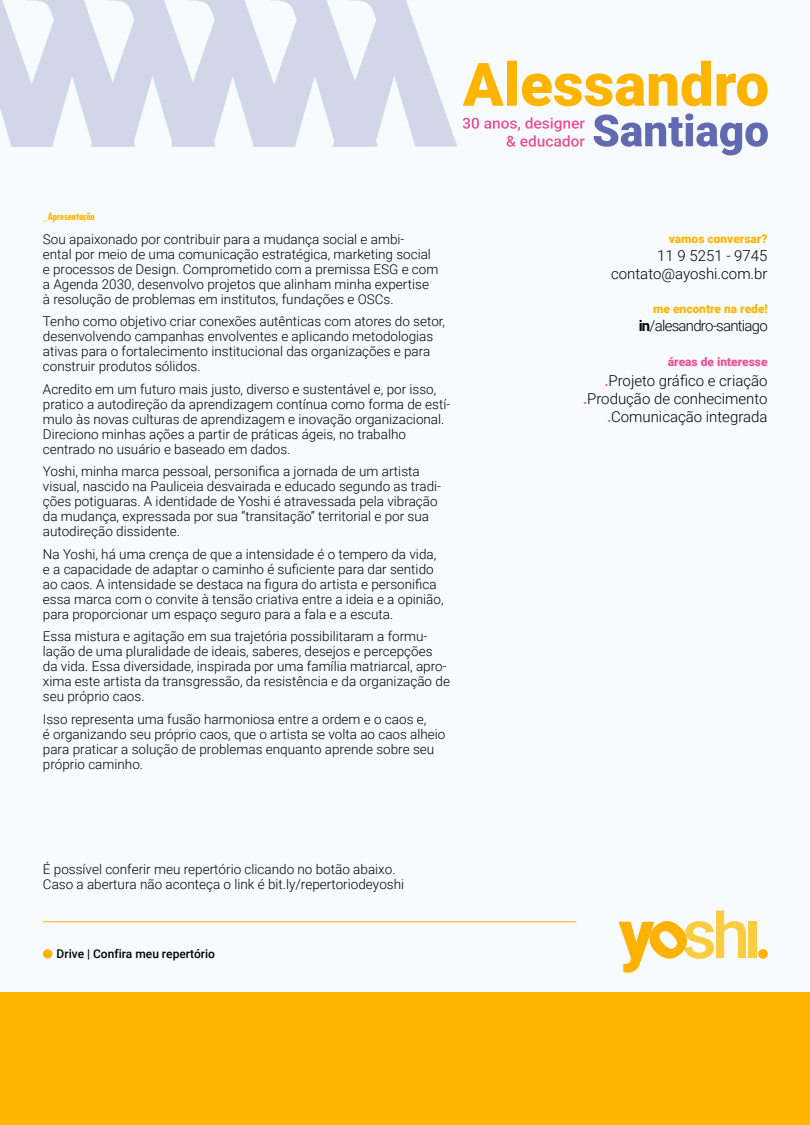
<style>
.page{position:relative;width:810px;height:1125px;background:#fff}
.page>*{position:absolute;margin:0;border:0;box-sizing:border-box;transform-origin:0 0}
.t1{font:300 15px/18px "Roboto";color:#000;text-align:right}
.t2{font:300 15px "Roboto";letter-spacing:-.05em;color:#000}
.t3{font:300 13.5px/15px "Roboto";color:#000}
.t4{font:900 12px "Roboto";color:#ffb500}
.t5{font:500 12px "Roboto";color:#000}
.t6{font:900 12px "Roboto";color:#f04f96}
.t7{font:700 condensed 9.75px "Futura Std";color:#ffb300}
.s1{font-weight:700}
.s2{font-weight:900;font-size:12px;color:#f04f96}
</style>
<div class="page">
<div style="left:748px;top:922px;width:8px;height:36px;background:#facc40"></div>
<div style="left:758px;top:949px;width:10px;height:10px;background:#ffb300;border-radius:50%"></div>
<svg style="left:619px;top:911px;width:127px;height:62px"></svg>
<div style="left:43px;top:949px;width:9px;height:10px;background:#ffb300;border-radius:50%"></div>
<svg style="left:594px;top:113px;width:174px;height:42px"></svg>
<svg style="left:463px;top:61px;width:305px;height:45px"></svg>
<div style="left:0;top:992px;width:810px;height:133px;background:#ffb500"></div>
<svg style="left:0;top:0;width:457px;height:147px"></svg>
<hr style="left:43px;top:922px;width:533px;height:1px;background:#ffb300">
<svg style="left:463px;top:117px;width:122px;height:30px"></svg>
<p class="t7" style="left:43px;top:210px;width:53px">_Apresentação</p>
<p class="t3" style="left:43px;top:231px;width:397px">Sou apaixonado por contribuir para a mudança social e ambi-<br>ental por meio de uma comunicação estratégica, marketing social e processos de Design. Comprometido com a premissa ESG e com a Agenda 2030, desenvolvo projetos que alinham minha expertise à resolução de problemas em institutos, fundações e OSCs.</p>
<p class="t3" style="left:43px;top:313px;width:404px">Tenho como objetivo criar conexões autênticas com atores do setor, desenvolvendo campanhas envolventes e aplicando metodologias ativas para o fortalecimento institucional das organizações e para construir produtos sólidos.</p>
<p class="t3" style="left:43px;top:381px;width:409px">Acredito em um futuro mais justo, diverso e sustentável e, por isso, pratico a autodireção da aprendizagem contínua como forma de estí&shy;mulo às novas culturas de aprendizagem e inovação organizacional.<br>Direciono minhas ações a partir de práticas ágeis, no trabalho centrado no usuário e baseado em dados.</p>
<p class="t3" style="left:43px;top:463px;width:400px">Yoshi, minha marca pessoal, personifica a jornada de um artista visual, nascido na Pauliceia desvairada e educado segundo as tradi&shy;ções potiguaras. A identidade de Yoshi é atravessada pela vibração da mudança, expressada por sua “transitação” territorial e por sua autodireção dissidente.</p>
<p class="t3" style="left:43px;top:546px;width:402px">Na Yoshi, há uma crença de que a intensidade é o tempero da vida, e a capacidade de adaptar o caminho é suficiente para dar sentido ao caos. A intensidade se destaca na figura do artista e personifica essa marca com o convite à tensão criativa entre a ideia e a opinião, para proporcionar um espaço seguro para a fala e a escuta.</p>
<p class="t3" style="left:43px;top:628px;width:409px">Essa mistura e agitação em sua trajetória possibilitaram a formu&shy;lação de uma pluralidade de ideais, saberes, desejos e percepções da vida. Essa diversidade, inspirada por uma família matriarcal, apro&shy;xima este artista da transgressão, da resistência e da organização de seu próprio caos.</p>
<p class="t3" style="left:43px;top:711px;width:404px">Isso representa uma fusão harmoniosa entre a ordem e o caos e,<br>é organizando seu próprio caos, que o artista se volta ao caos alheio para praticar a solução de problemas enquanto aprende sobre seu próprio caminho.</p>
<p class="t3" style="left:43px;top:861px;width:363px">É possível conferir meu repertório clicando no botão abaixo.<br>Caso a abertura não aconteça o link é bit.ly/repertoriodeyoshi</p>
<p class="t5" style="left:57px;top:946px;width:160px">Drive | Confira meu repertório</p>
<p class="t4" style="left:669px;top:230px;width:100px">vamos conversar?</p>
<p class="t1" style="left:611px;top:246px;width:158px">11 9 5251 - 9745 contato@ayoshi.com.br</p>
<p class="t4" style="left:653px;top:301px;width:116px">me encontre na rede!</p>
<p class="t2" style="left:639px;top:316px;width:131px"><span class="s1">in</span>/alesandro-santiago</p>
<p class="t6" style="left:668px;top:353px;width:101px">áreas de interesse</p>
<p class="t1" style="left:584px;top:371px;width:186px"><span class="s2">.</span>Projeto gráfico e criação <span class="s2">.</span>Produção de conhecimento <span class="s2">.</span>Comunicação integrada</p>
</div>
